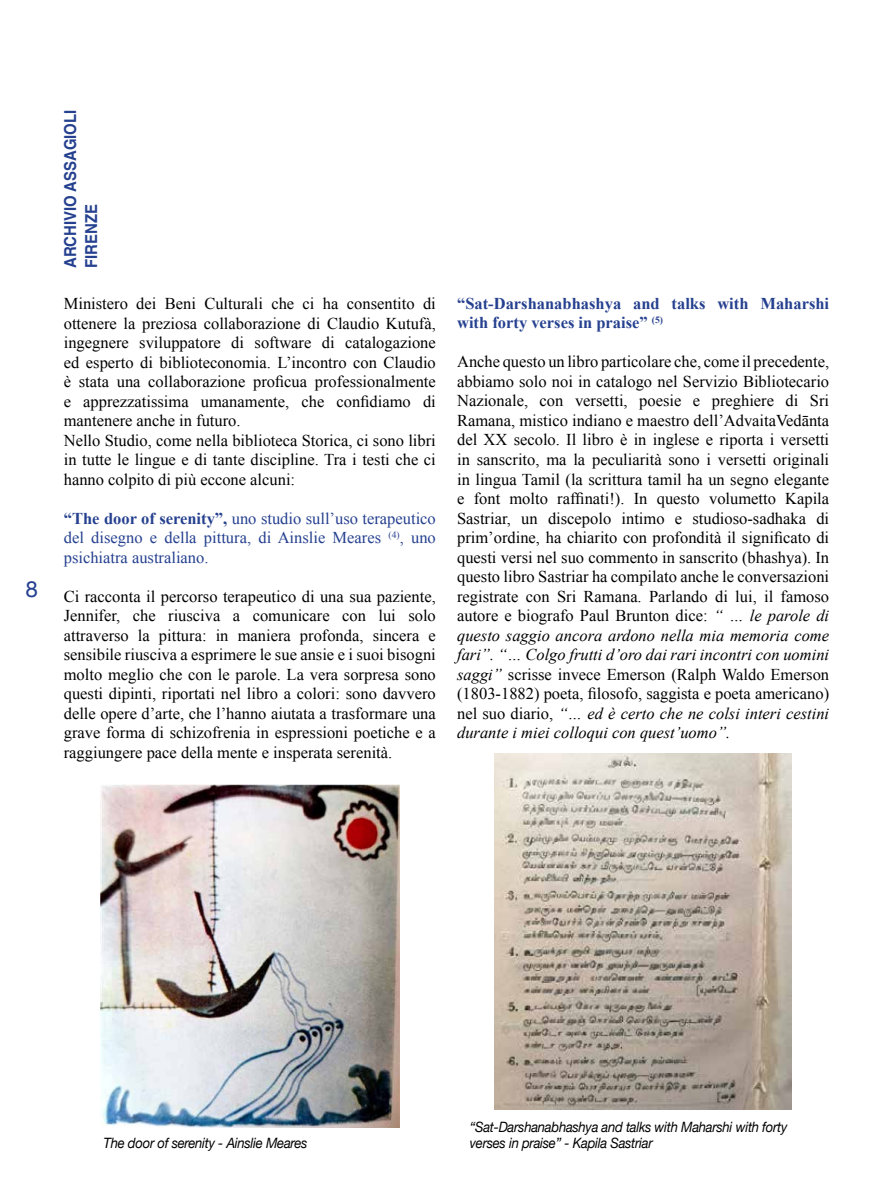
<style>
.page{position:relative;width:893px;height:1191px;background:#fff}
.page>*{position:absolute;margin:0;border:0;box-sizing:border-box;transform-origin:0 0}
.t1{font:22.5px "Helvetica Neue";color:#25408f}
.t2{font:16.5px/19.5px "Times New Roman";color:#000;text-align:justify}
.t3{font:16.5px/19.5px "Times New Roman";color:#25408f;text-align:justify}
.t4{font:700 16.5px/19.5px "Times New Roman";color:#25408f}
.t5{font:700 16.5px/21px "Helvetica";color:#25408f;scale:.9 1}
.t6{font:italic 14.25px/16.5px "Helvetica Neue";letter-spacing:-.02em;color:#000;scale:.92 1}
.s1{font-weight:700}
.s2{font-style:italic}
</style>
<div class="page">
<img style="left:101px;top:784px;width:298px;height:343px">
<img style="left:495px;top:754px;width:297px;height:355px">
<h1 class="t1" style="left:26px;top:573px;width:14px">8</h1>
<p class="t5" style="left:62px;top:268px;width:177px;rotate:-90deg">ARCHIVIO ASSAGIOLI<br>FIRENZE</p>
<p class="t2" style="left:64px;top:294px;width:374px;text-align:left">Ministero dei Beni Culturali che ci ha consentito di ottenere la preziosa collaborazione di Claudio Kutufà, ingegnere sviluppatore di software di catalogazione ed esperto di biblioteconomia. L’incontro con Claudio è stata una collaborazione proficua professionalmente e apprezzatissima umanamente, che confidiamo di mantenere anche in futuro.<br>Nello Studio, come nella biblioteca Storica, ci sono libri in tutte le lingue e di tante discipline. Tra i testi che ci hanno colpito di più eccone alcuni:</p>
<p class="t3" style="left:64px;top:508px;width:374px"><span class="s1">“The door of serenity”,</span> uno studio sull’uso terapeutico del disegno e della pittura, di Ainslie Meares <sup>(4)</sup>, uno psichiatra australiano.</p>
<p class="t2" style="left:64px;top:586px;width:374px">Ci racconta il percorso terapeutico di una sua paziente, Jennifer, che riusciva a comunicare con lui solo attraverso la pittura: in maniera profonda, sincera e sensibile riusciva a esprimere le sue ansie e i suoi bisogni molto meglio che con le parole. La vera sorpresa sono questi dipinti, riportati nel libro a colori: sono davvero delle opere d’arte, che l’hanno aiutata a trasformare una grave forma di schizofrenia in espressioni poetiche e a raggiungere pace della mente e insperata serenità.</p>
<p class="t4" style="left:457px;top:293px;width:374px">“Sat-Darshanabhashya and talks with Maharshi with forty verses in praise” <sup>(5)</sup></p>
<p class="t2" style="left:457px;top:352px;width:374px">Anche questo un libro particolare che, come il precedente, abbiamo solo noi in catalogo nel Servizio Bibliotecario Nazionale, con versetti, poesie e preghiere di Sri Ramana, mistico indiano e maestro dell’AdvaitaVedānta del XX secolo. Il libro è in inglese e riporta i versetti in sanscrito, ma la peculiarità sono i versetti originali in lingua Tamil (la scrittura tamil ha un segno elegante e font molto raffinati!). In questo volumetto Kapila Sastriar, un discepolo intimo e studioso-sadhaka di prim’ordine, ha chiarito con profondità il significato di questi versi nel suo commento in sanscrito (bhashya). In questo libro Sastriar ha compilato anche le conversazioni registrate con Sri Ramana. Parlando di lui, il famoso autore e biografo Paul Brunton dice: <span class="s2">“ … le parole di questo saggio ancora ardono nella mia memoria come fari”. “… Colgo frutti d’oro dai rari incontri con uomini saggi”</span> scrisse invece Emerson (Ralph Waldo Emerson (1803-1882) poeta, filosofo, saggista e poeta americano) nel suo diario, <span class="s2">“… ed è certo che ne colsi interi cestini durante i miei colloqui con quest’uomo”.</span></p>
<p class="t6" style="left:104px;top:1136px;width:223px">The door of serenity - Ainslie Meares</p>
<p class="t6" style="left:470px;top:1119px;width:347px">“Sat-Darshanabhashya and talks with Maharshi with forty verses in praise” - Kapila Sastriar</p>
</div>
